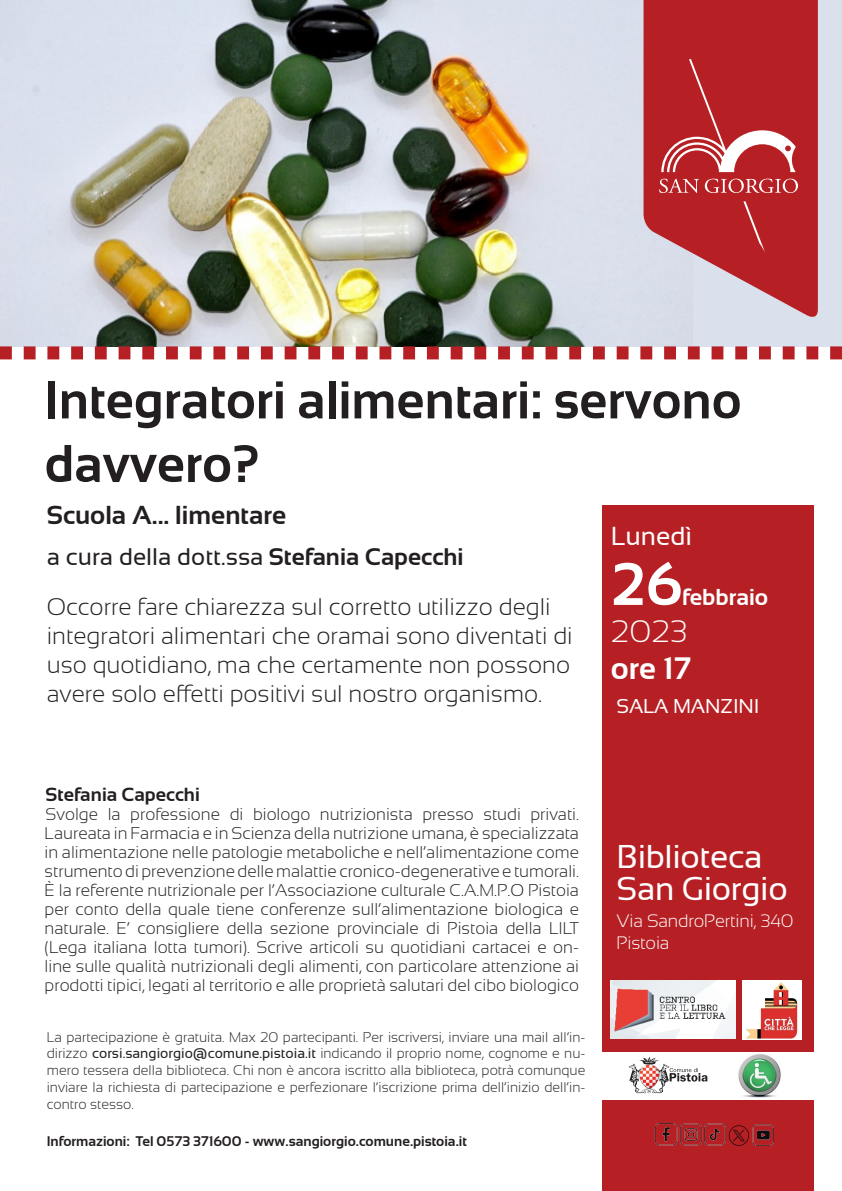
<style>
.page{position:relative;width:842px;height:1191px;background:#fff}
.page>*{position:absolute;margin:0;border:0;box-sizing:border-box;transform-origin:0 0}
.t1{font:700 60px "Sansation";color:#fff}
.t2{font:700 53px/63.6px "Sansation";color:#231f20}
.t3{font:33px "Sansation";letter-spacing:-.01em;color:#fff}
.t4{font:700 31px "Sansation";color:#fff}
.t5{font:300 31px "Sansation";color:#fff}
.t6{font:700 26px "Sansation";color:#231f20}
.t7{font:26px "Sansation";color:#fff}
.t8{font:300 24px/28.8px "Sansation";color:#231f20}
.t9{font:24px "Sansation";color:#231f20}
.t10{font:700 23px "Sansation";color:#fff}
.t11{font:20px "Sansation";letter-spacing:-.01em;color:#fff}
.t12{font:700 19px "Sansation";color:#231f20}
.t13{font:300 18px "Sansation";letter-spacing:-.01em;color:#fff}
.t14{font:300 17px/19px "Sansation";color:#231f20;text-align:justify}
.t15{font:300 14px/16.8px "Sansation";color:#231f20;text-align:justify}
.t16{font:700 14px "Sansation";color:#231f20}
.s1{font-weight:700}
.s2{font-weight:400}
</style>
<div class="page">
<div style="left:607px;top:0;width:235px;height:346px;background:#dae0ec"></div>
<img style="left:0;top:0;width:607px;height:346px">
<svg style="left:0;top:346px;width:842px;height:13px"></svg>
<div style="left:602px;top:505px;width:212px;height:686px;background:#b62024"></div>
<svg style="left:643px;top:0;width:175px;height:317px;fill:#b62024"></svg>
<svg style="left:659px;top:59px;width:139px;height:193px"></svg>
<div style="left:598px;top:1052px;width:222px;height:47px;background:#fff"></div>
<img style="left:629px;top:1057px;width:41px;height:37px">
<svg style="left:670px;top:1068px;width:37px;height:13px"></svg>
<img style="left:738px;top:1054px;width:43px;height:43px">
<img style="left:655px;top:1123px;width:119px;height:23px">
<img style="left:742px;top:980px;width:60px;height:59px">
<img style="left:611px;top:980px;width:125px;height:59px">
<p class="t2" style="left:45px;top:368px;width:698px">Integratori alimentari: servono davvero?</p>
<p class="t6" style="left:47px;top:501px;width:241px">Scuola A... limentare</p>
<p class="t9" style="left:47px;top:543px;width:418px">a cura della dott.ssa <span class="s1">Stefania Capecchi</span></p>
<p class="t8" style="left:47px;top:593px;width:527px">Occorre fare chiarezza sul corretto utilizzo degli integratori alimentari che oramai sono diventati di uso quotidiano, ma che certamente non possono avere solo effetti positivi sul nostro organismo.</p>
<p class="t7" style="left:611px;top:521px;width:83px">Lunedì</p>
<p class="t1" style="left:611px;top:550px;width:73px">26</p>
<p class="t10" style="left:682px;top:584px;width:88px">febbraio</p>
<p class="t5" style="left:611px;top:614px;width:78px">2023</p>
<p class="t4" style="left:611px;top:651px;width:82px">ore 17</p>
<p class="t11" style="left:617px;top:695px;width:144px">SALA MANZINI</p>
<p class="t12" style="left:46px;top:783px;width:156px">Stefania Capecchi</p>
<p class="t14" style="left:45px;top:804px;width:536px">Svolge la professione di biologo nutrizionista presso studi privati.<br>Laureata in Farmacia e in Scienza della nutrizione umana, è specializzata in alimentazione nelle patologie metaboliche e nell’alimentazione come strumento di prevenzione delle malattie cronico-degenerative e tumorali.<br>È la referente nutrizionale per l’Associazione culturale C.A.M.P.O Pistoia per conto della quale tiene conferenze sull’alimentazione biologica e naturale. E’ consigliere della sezione provinciale di Pistoia della LILT (Lega italiana lotta tumori). Scrive articoli su quotidiani cartacei e on&shy;line sulle qualità nutrizionali degli alimenti, con particolare attenzione ai prodotti tipici, legati al territorio e alle proprietà salutari del cibo biologico</p>
<p class="t15" style="left:47px;top:1028px;width:540px">La partecipazione è gratuita. Max 20 partecipanti. Per iscriversi, inviare una mail all’in&shy;dirizzo <span class="s2">corsi.sangiorgio@comune.pistoia.it</span> indicando il proprio nome, cognome e nu&shy;mero tessera della biblioteca. Chi non è ancora iscritto alla biblioteca, potrà comunque inviare la richiesta di partecipazione e perfezionare l’iscrizione prima dell’inizio dell’in&shy;contro stesso.</p>
<p class="t16" style="left:47px;top:1133px;width:422px">Informazioni: Tel 0573 371600 - www.sangiorgio.comune.pistoia.it</p>
<p class="t3" style="left:617px;top:838px;width:147px">Biblioteca</p>
<p class="t3" style="left:617px;top:870px;width:173px">San Giorgio</p>
<p class="t13" style="left:617px;top:911px;width:178px">Via SandroPertini, 340</p>
<p class="t13" style="left:617px;top:932px;width:54px">Pistoia</p>
</div>
